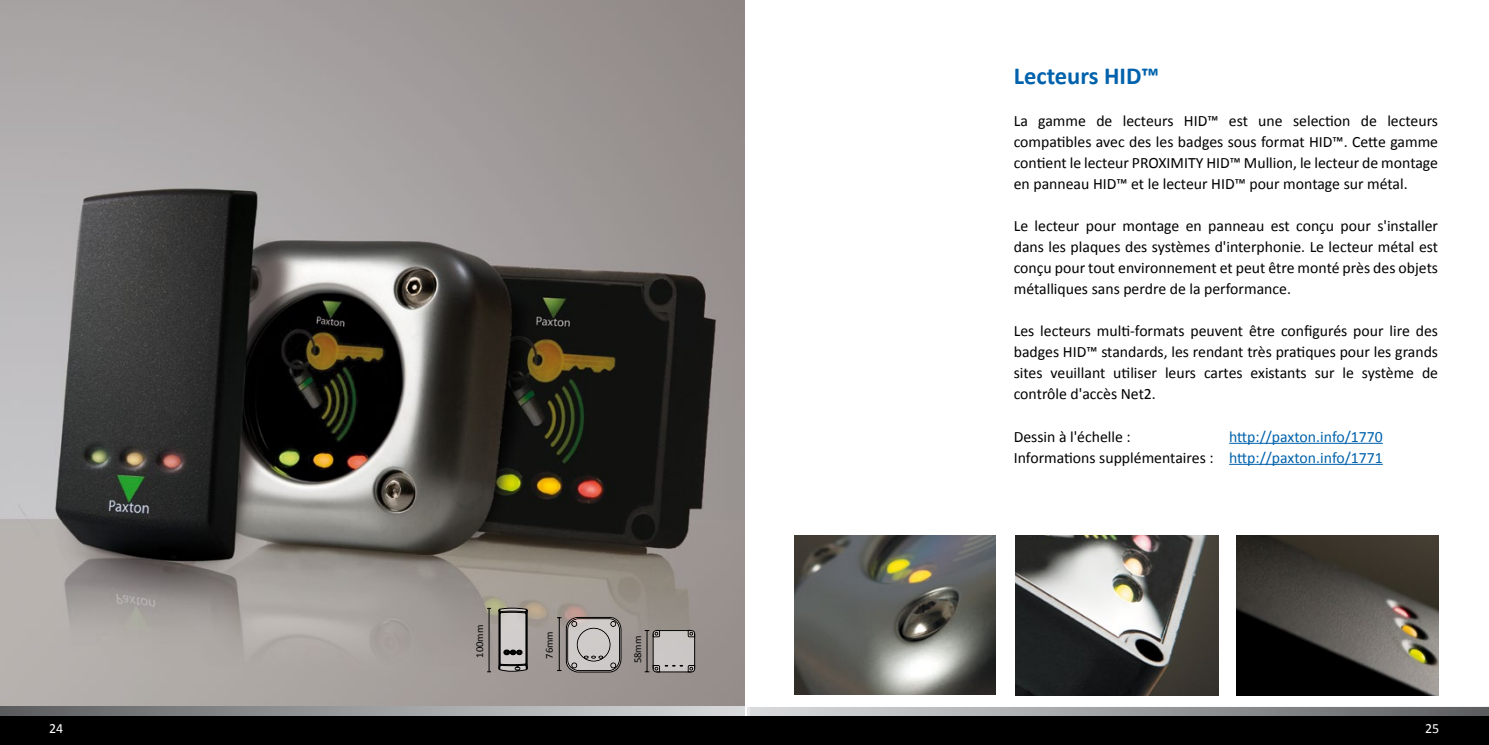
<style>
.page{position:relative;width:1489px;height:745px;background:#fff}
.page>*{position:absolute;margin:0;border:0;box-sizing:border-box;transform-origin:0 0}
.t1{font:700 24.5px "Calibri";color:#0062ac}
.t2{font:15.75px/21px "Calibri";color:#000;text-align:justify}
.t3{font:15.75px/21px "Calibri";color:#0062ac}
.t4{font:14px "Calibri";color:#fff}
.t5{font:10.5px "Calibri";color:#000}
</style>
<div class="page">
<img style="left:0;top:0;width:744px;height:706px">
<img style="left:1015px;top:535px;width:202px;height:159px">
<img style="left:1236px;top:535px;width:202px;height:159px">
<hr style="left:1228px;top:442px;width:154px;height:1px;background:#0062ac">
<hr style="left:1228px;top:463px;width:154px;height:1px;background:#0062ac">
<svg style="left:644px;top:629px;width:51px;height:43px"></svg>
<svg style="left:653px;top:630px;width:41px;height:41px;background:#b8b4b2"></svg>
<svg style="left:557px;top:616px;width:64px;height:56px;background:#a7a19f"></svg>
<hr style="left:488px;top:608px;width:1px;height:63px;background:#000">
<svg style="left:498px;top:603px;width:29px;height:74px;background:#9a9794"></svg>
<img style="left:794px;top:535px;width:201px;height:159px">
<div style="left:743px;top:706px;width:745px;height:38px;background:linear-gradient(to right,#dddee0,#5e5f61)"></div>
<div style="left:743px;top:715px;width:745px;height:29px;background:#000"></div>
<div style="left:0;top:706px;width:744px;height:38px;background:linear-gradient(to right,#5d5e60,#dadcdd)"></div>
<div style="left:0;top:715px;width:745px;height:29px;background:#000"></div>
<h1 class="t1" style="left:1013px;top:60px;width:147px">Lecteurs HID™</h1>
<p class="t2" style="left:1013px;top:110px;width:426px">La gamme de lecteurs HID™ est une selection de lecteurs compatibles avec des les badges sous format HID™. Cette gamme contient le lecteur PROXIMITY HID™ Mullion, le lecteur de montage en panneau HID™ et le lecteur HID™ pour montage sur métal.</p>
<p class="t2" style="left:1013px;top:215px;width:426px">Le lecteur pour montage en panneau est conçu pour s'installer dans les plaques des systèmes d'interphonie. Le lecteur métal est conçu pour tout environnement et peut être monté près des objets métalliques sans perdre de la performance.</p>
<p class="t2" style="left:1013px;top:320px;width:426px">Les lecteurs multi-formats peuvent être configurés pour lire des badges HID™ standards, les rendant très pratiques pour les grands sites veuillant utiliser leurs cartes existants sur le système de contrôle d'accès Net2.</p>
<p class="t5" style="left:473px;top:657px;width:34px;rotate:-90deg">100mm</p>
<p class="t5" style="left:542px;top:658px;width:29px;rotate:-90deg">76mm</p>
<p class="t5" style="left:631px;top:662px;width:29px;rotate:-90deg">58mm</p>
<p class="t2" style="left:1013px;top:425px;width:201px">Dessin à l'échelle :<br>Informations supplémentaires :</p>
<p class="t3" style="left:1228px;top:425px;width:155px">http://paxton.info/1770 http://paxton.info/1771</p>
<p class="t4" style="left:49px;top:719px;width:16px">24</p>
<p class="t4" style="left:1424px;top:719px;width:16px">25</p>
</div>
